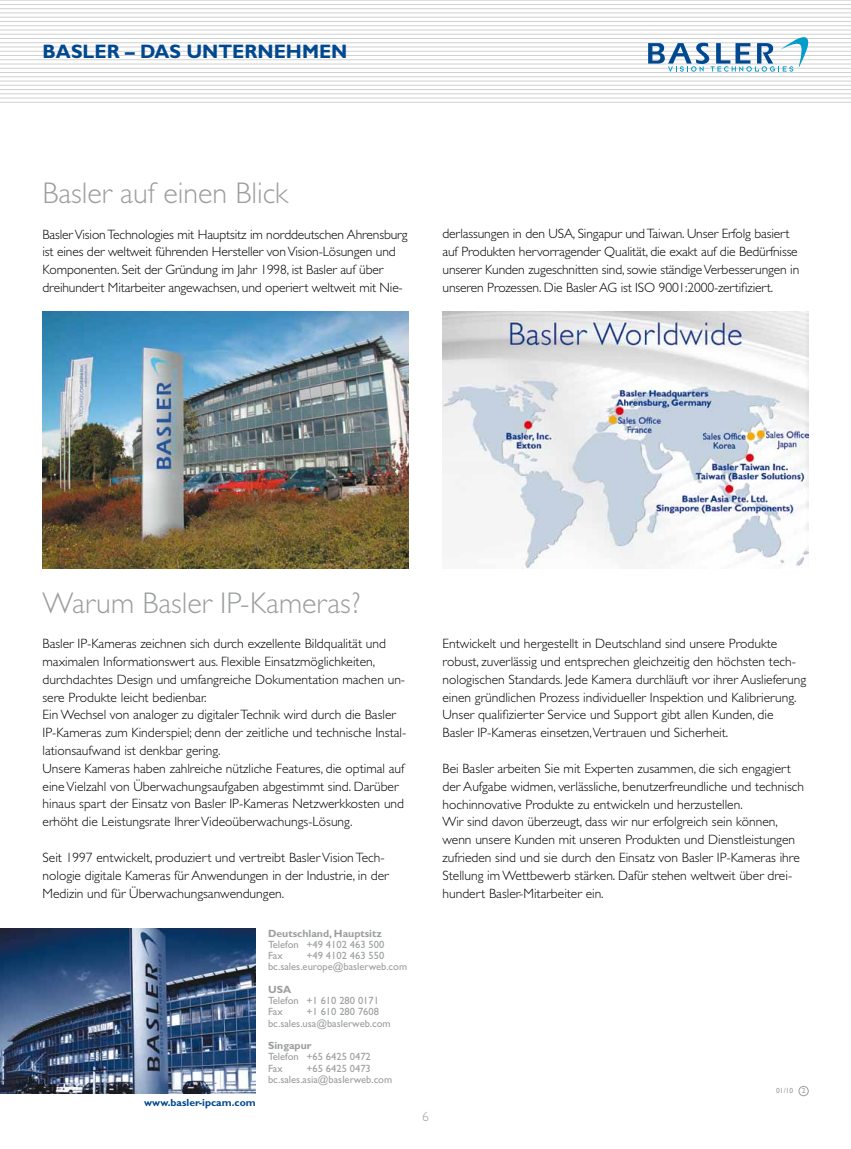
<style>
.page{position:relative;width:851px;height:1149px;background:#fff}
.page>*{position:absolute;margin:0;border:0;box-sizing:border-box;transform-origin:0 0}
.t1{font:300 30px "Gill Sans";color:#9c9e9f}
.t2{font:700 19.5px "Gill Sans";color:#00488f}
.t3{font:300 13.5px/17.9px "Gill Sans";color:#000}
.t4{font:300 13.5px "Gill Sans";color:#9c9e9f}
.t5{font:10.5px/11.2px "Gill Sans";color:#9c9e9f}
.t6{font:700 10.5px "Gill Sans";color:#9c9e9f}
.t7{font:700 10.35px "Gill Sans";color:#00488f}
.t8{font:7.5px "Gill Sans";color:#9c9e9f}
</style>
<div class="page">
<hr style="left:0;top:0;width:850px;height:1px;background:#d0d1d2">
<hr style="left:0;top:4px;width:850px;height:1px;background:#d0d1d2">
<hr style="left:0;top:8px;width:850px;height:1px;background:#d0d1d2">
<hr style="left:0;top:13px;width:850px;height:1px;background:#d0d1d2">
<hr style="left:0;top:17px;width:850px;height:1px;background:#d0d1d2">
<hr style="left:0;top:21px;width:850px;height:1px;background:#d0d1d2">
<hr style="left:0;top:25px;width:850px;height:1px;background:#d0d1d2">
<hr style="left:0;top:30px;width:850px;height:1px;background:#d0d1d2">
<hr style="left:0;top:34px;width:850px;height:1px;background:#d0d1d2">
<hr style="left:0;top:38px;width:850px;height:1px;background:#d0d1d2">
<hr style="left:0;top:42px;width:850px;height:1px;background:#d0d1d2">
<hr style="left:0;top:47px;width:850px;height:1px;background:#d0d1d2">
<hr style="left:0;top:51px;width:850px;height:1px;background:#d0d1d2">
<hr style="left:0;top:55px;width:850px;height:1px;background:#d0d1d2">
<hr style="left:0;top:59px;width:850px;height:1px;background:#d0d1d2">
<hr style="left:0;top:64px;width:850px;height:1px;background:#d0d1d2">
<hr style="left:0;top:68px;width:850px;height:1px;background:#d0d1d2">
<hr style="left:0;top:72px;width:850px;height:1px;background:#d0d1d2">
<hr style="left:0;top:76px;width:850px;height:1px;background:#d0d1d2">
<hr style="left:0;top:81px;width:850px;height:1px;background:#d0d1d2">
<hr style="left:0;top:85px;width:850px;height:1px;background:#d0d1d2">
<hr style="left:0;top:89px;width:850px;height:1px;background:#d0d1d2">
<hr style="left:0;top:93px;width:850px;height:1px;background:#d0d1d2">
<hr style="left:0;top:98px;width:850px;height:1px;background:#d0d1d2">
<hr style="left:0;top:102px;width:850px;height:1px;background:#d0d1d2">
<img style="left:0;top:928px;width:256px;height:165px">
<svg style="left:648px;top:37px;width:160px;height:35px"></svg>
<div style="left:798px;top:1085px;width:10px;height:10px;border:1px solid #9c9e9f;border-radius:50%"></div>
<img style="left:43px;top:311px;width:365px;height:257px">
<img style="left:442px;top:311px;width:366px;height:257px">
<h2 class="t2" style="left:43px;top:40px;width:306px">BASLER – DAS UNTERNEHMEN</h2>
<h1 class="t1" style="left:43px;top:176px;width:247px">Basler auf einen Blick</h1>
<p class="t3" style="left:43px;top:225px;width:366px">Basler Vision Technologies mit Hauptsitz im norddeutschen Ahrensburg ist eines der weltweit führenden Hersteller von Vision-Lösungen und Komponenten. Seit der Gründung im Jahr 1998, ist Basler auf über dreihundert Mitarbeiter angewachsen, und operiert weltweit mit Nie-</p>
<p class="t3" style="left:442px;top:225px;width:358px">derlassungen in den USA, Singapur und Taiwan. Unser Erfolg basiert auf Produkten hervorragender Qualität, die exakt auf die Bedürfnisse unserer Kunden zugeschnitten sind, sowie ständige Verbesserungen in unseren Prozessen. Die Basler AG ist ISO 9001:2000-zertifiziert.</p>
<h1 class="t1" style="left:43px;top:585px;width:319px">Warum Basler IP-Kameras?</h1>
<p class="t3" style="left:43px;top:634px;width:365px">Basler IP-Kameras zeichnen sich durch exzellente Bildqualität und maximalen Informationswert aus. Flexible Einsatzmöglichkeiten, durchdachtes Design und umfangreiche Dokumentation machen un&shy;sere Produkte leicht bedienbar.<br>Ein Wechsel von analoger zu digitaler Technik wird durch die Basler IP-Kameras zum Kinderspiel; denn der zeitliche und technische Instal&shy;lationsaufwand ist denkbar gering.<br>Unsere Kameras haben zahlreiche nützliche Features, die optimal auf eine Vielzahl von Überwachungsaufgaben abgestimmt sind. Darüber hinaus spart der Einsatz von Basler IP-Kameras Netzwerkkosten und erhöht die Leistungsrate Ihrer Videoüberwachungs-Lösung.</p>
<p class="t3" style="left:43px;top:848px;width:347px">Seit 1997 entwickelt, produziert und vertreibt Basler Vision Tech&shy;nologie digitale Kameras für Anwendungen in der Industrie, in der<br>Medizin und für Überwachungsanwendungen.</p>
<p class="t7" style="left:144px;top:1096px;width:113px">www.basler-ipcam.com</p>
<p class="t6" style="left:268px;top:926px;width:115px">Deutschland, Hauptsitz</p>
<p class="t5" style="left:268px;top:938px;width:118px">Telefon +49 4102 463 500<br>Fax</p>
<p class="t5" style="left:268px;top:949px;width:140px;text-indent:38px">+49 4102 463 550 bc.sales.europe@baslerweb.com</p>
<p class="t6" style="left:268px;top:982px;width:25px">USA</p>
<p class="t5" style="left:268px;top:994px;width:112px">Telefon +1 610 280 0171<br>Fax</p>
<p class="t5" style="left:268px;top:1006px;width:124px;text-indent:38px">+1 610 280 7608 bc.sales.usa@baslerweb.com</p>
<p class="t6" style="left:268px;top:1039px;width:45px">Singapur</p>
<p class="t5" style="left:268px;top:1050px;width:104px">Telefon +65 6425 0472<br>Fax</p>
<p class="t5" style="left:268px;top:1062px;width:126px;text-indent:38px">+65 6425 0473 bc.sales.asia@baslerweb.com</p>
<p class="t3" style="left:442px;top:634px;width:365px">Entwickelt und hergestellt in Deutschland sind unsere Produkte robust, zuverlässig und entsprechen gleichzeitig den höchsten tech&shy;nologischen Standards. Jede Kamera durchläuft vor ihrer Auslieferung einen gründlichen Prozess individueller Inspektion und Kalibrierung.<br>Unser qualifizierter Service und Support gibt allen Kunden, die Basler IP-Kameras einsetzen,Vertrauen und Sicherheit.</p>
<p class="t3" style="left:442px;top:759px;width:363px">Bei Basler arbeiten Sie mit Experten zusammen, die sich engagiert der Aufgabe widmen, verlässliche, benutzerfreundliche und technisch hochinnovative Produkte zu entwickeln und herzustellen.<br>Wir sind davon überzeugt, dass wir nur erfolgreich sein können, wenn unsere Kunden mit unseren Produkten und Dienstleistungen zufrieden sind und sie durch den Einsatz von Basler IP-Kameras ihre Stellung im Wettbewerb stärken. Dafür stehen weltweit über drei&shy;hundert Basler-Mitarbeiter ein.</p>
<p class="t4" style="left:422px;top:1108px;width:8px">6</p>
<p class="t8" style="left:776px;top:1086px;width:31px">01/10 2</p>
</div>
